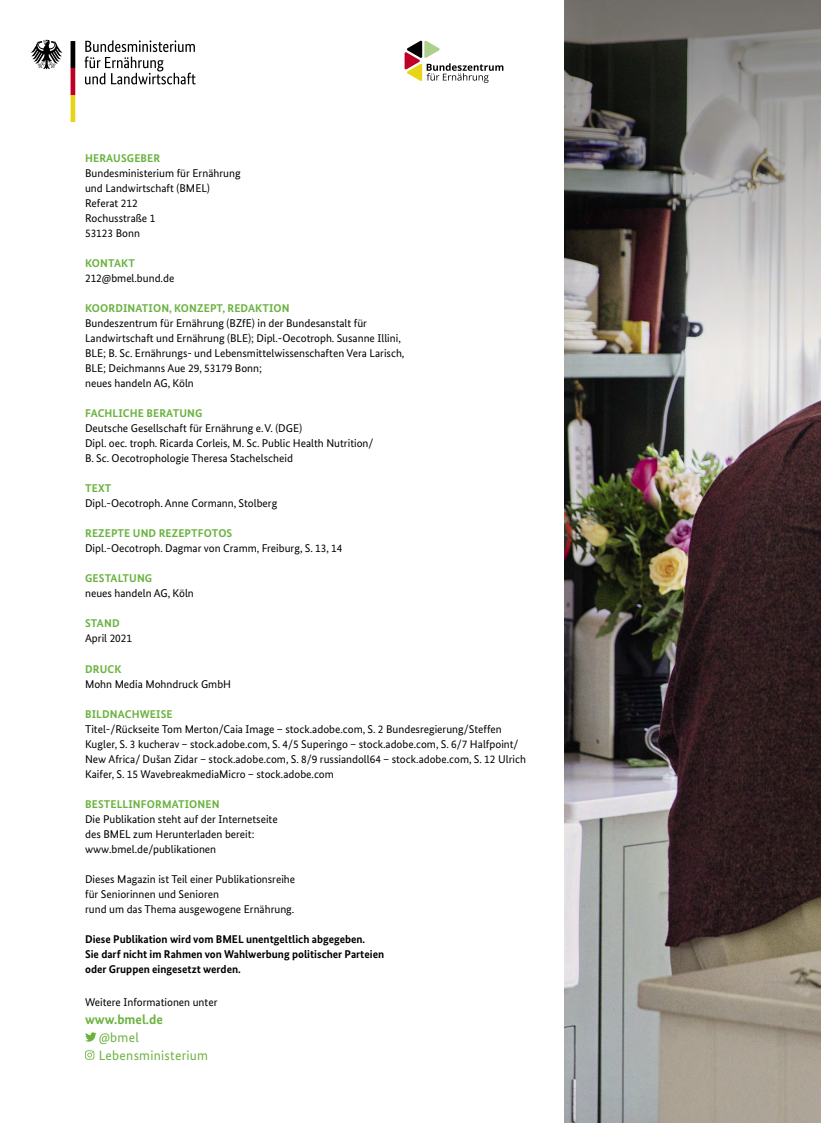
<style>
.page{position:relative;width:821px;height:1123px;background:#fff}
.page>*{position:absolute;margin:0;border:0;box-sizing:border-box;transform-origin:0 0}
.t1{font:13.5px "Bundes Sans";letter-spacing:.02em;color:#6bb340}
.t2{font:700 13.5px "Bundes Sans";color:#6bb340}
.t3{font:11.25px/15px "Bundes Sans";color:#000}
.t4{font:700 11.25px "Bundes Sans";letter-spacing:.01em;color:#6bb340}
.t5{font:700 11.25px/15px "Bundes Sans";color:#000}
</style>
<div class="page">
<img style="left:564px;top:351px;width:257px;height:772px">
<svg style="left:85px;top:1032px;width:11px;height:9px"></svg>
<svg style="left:85px;top:1050px;width:9px;height:9px"></svg>
<svg style="left:404px;top:40px;width:99px;height:43px"></svg>
<svg style="left:84px;top:40px;width:111px;height:44px"></svg>
<svg style="left:71px;top:41px;width:4px;height:81px"></svg>
<svg style="left:31px;top:40px;width:31px;height:29px"></svg>
<svg style="left:564px;top:0;width:257px;height:351px;background:#807c79"></svg>
<h1 class="t4" style="left:85px;top:151px;width:77px">HERAUSGEBER</h1>
<p class="t3" style="left:85px;top:166px;width:157px">Bundesministerium für Ernährung</p>
<p class="t3" style="left:85px;top:181px;width:126px">und Landwirtschaft (BMEL)</p>
<p class="t3" style="left:85px;top:196px;width:54px">Referat 212</p>
<p class="t3" style="left:85px;top:211px;width:72px">Rochusstraße 1</p>
<p class="t3" style="left:85px;top:226px;width:56px">53123 Bonn</p>
<h2 class="t4" style="left:85px;top:256px;width:51px">KONTAKT</h2>
<p class="t3" style="left:85px;top:271px;width:91px">212@bmel.bund.de</p>
<h2 class="t4" style="left:85px;top:301px;width:206px">KOORDINATION, KONZEPT, REDAKTION</h2>
<p class="t3" style="left:85px;top:316px;width:321px">Bundeszentrum für Ernährung (BZfE) in der Bundesanstalt für Landwirtschaft und Ernährung (BLE); Dipl.-Oecotroph. Susanne Illini, BLE; B. Sc. Ernährungs- und Lebensmittelwissenschaften Vera Larisch, BLE; Deichmanns Aue 29, 53179 Bonn;<br>neues handeln AG, Köln</p>
<h2 class="t4" style="left:85px;top:406px;width:119px">FACHLICHE BERATUNG</h2>
<p class="t3" style="left:85px;top:421px;width:218px">Deutsche Gesellschaft für Ernährung e.V. (DGE)</p>
<p class="t3" style="left:85px;top:436px;width:290px">Dipl. oec. troph. Ricarda Corleis, M. Sc. Public Health Nutrition/<br>B. Sc. Oecotrophologie Theresa Stachelscheid</p>
<h2 class="t4" style="left:85px;top:481px;width:28px">TEXT</h2>
<p class="t3" style="left:85px;top:496px;width:194px">Dipl.-Oecotroph. Anne Cormann, Stolberg</p>
<h2 class="t4" style="left:85px;top:526px;width:149px">REZEPTE UND REZEPTFOTOS</h2>
<p class="t3" style="left:85px;top:541px;width:259px">Dipl.-Oecotroph. Dagmar von Cramm, Freiburg, S. 13, 14</p>
<h2 class="t4" style="left:85px;top:571px;width:69px">GESTALTUNG</h2>
<p class="t3" style="left:85px;top:586px;width:110px">neues handeln AG, Köln</p>
<h2 class="t4" style="left:85px;top:616px;width:36px">STAND</h2>
<p class="t3" style="left:85px;top:631px;width:49px">April 2021</p>
<h2 class="t4" style="left:85px;top:661px;width:38px">DRUCK</h2>
<p class="t3" style="left:85px;top:676px;width:147px">Mohn Media Mohndruck GmbH</p>
<h2 class="t4" style="left:85px;top:706px;width:89px">BILDNACHWEISE</h2>
<p class="t3" style="left:85px;top:721px;width:442px">Titel-/Rückseite Tom Merton/Caia Image – stock.adobe.com, S. 2 Bundesregierung/Steffen Kugler, S. 3 kucherav – stock.adobe.com, S. 4/5 Superingo – stock.adobe.com, S. 6/7 Halfpoint/ New Africa/ Dušan Zidar – stock.adobe.com, S. 8/9 russiandoll64 – stock.adobe.com, S. 12 Ulrich Kaifer, S. 15 WavebreakmediaMicro – stock.adobe.com</p>
<h2 class="t4" style="left:85px;top:796px;width:136px">BESTELLINFORMATIONEN</h2>
<p class="t3" style="left:85px;top:811px;width:194px">Die Publikation steht auf der Internetseite</p>
<p class="t3" style="left:85px;top:826px;width:171px">des BMEL zum Herunterladen bereit:</p>
<p class="t3" style="left:85px;top:841px;width:133px">www.bmel.de/publikationen</p>
<p class="t3" style="left:85px;top:871px;width:212px">Dieses Magazin ist Teil einer Publikationsreihe für Seniorinnen und Senioren<br>rund um das Thema ausgewogene Ernährung.</p>
<p class="t5" style="left:85px;top:931px;width:300px">Diese Publikation wird vom BMEL unentgeltlich abgegeben.<br>Sie darf nicht im Rahmen von Wahlwerbung politischer Parteien oder Gruppen eingesetzt werden.</p>
<p class="t3" style="left:85px;top:994px;width:134px">Weitere Informationen unter</p>
<p class="t2" style="left:85px;top:1010px;width:79px">www.bmel.de</p>
<p class="t1" style="left:99px;top:1028px;width:42px">@bmel</p>
<p class="t1" style="left:99px;top:1046px;width:111px">Lebensministerium</p>
</div>
